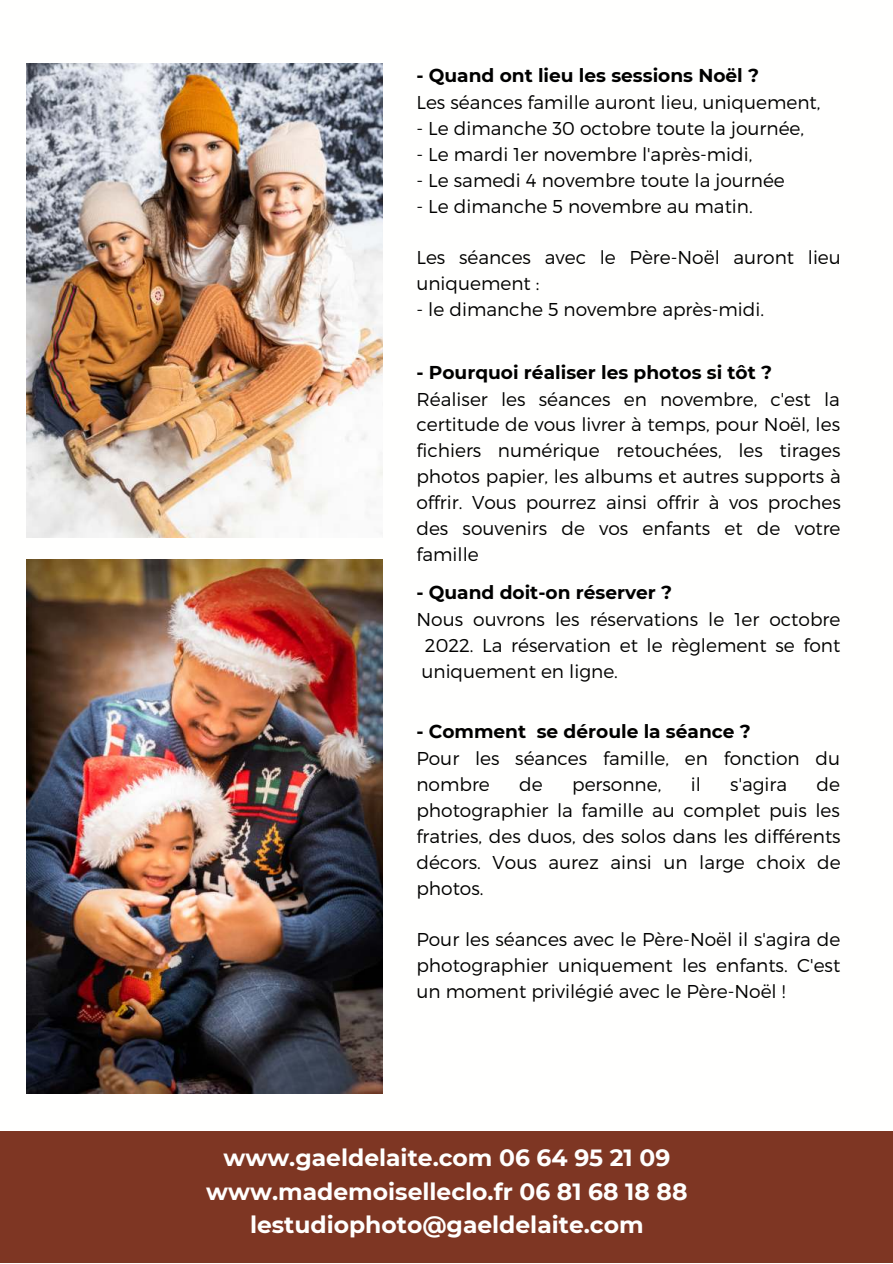
<style>
.page{position:relative;width:893px;height:1264px;background:#fff}
.page>*{position:absolute;margin:0;border:0;box-sizing:border-box;transform-origin:0 0}
.t1{font:700 23.4px/33.8px "Montserrat";color:#fffffe;text-align:center}
.t2{font:300 18.6px/25.8px "Montserrat";color:#000;text-align:justify}
.t3{font:700 18.6px "Montserrat";color:#000}
</style>
<div class="page">
<div style="left:0;top:1131px;width:892px;height:131px;background:#7e3623"></div>
<img style="left:27px;top:64px;width:355px;height:473px">
<img style="left:27px;top:560px;width:355px;height:532px">
<p class="t3" style="left:416px;top:62px;width:344px">- Quand ont lieu les sessions Noël ?</p>
<p class="t2" style="left:416px;top:89px;width:405px">Les séances famille auront lieu, uniquement,</p>
<p class="t2" style="left:416px;top:115px;width:389px">- Le dimanche 30 octobre toute la journée,</p>
<p class="t2" style="left:416px;top:141px;width:337px">- Le mardi 1er novembre l'après-midi,</p>
<p class="t2" style="left:416px;top:167px;width:370px">- Le samedi 4 novembre toute la journée</p>
<p class="t2" style="left:416px;top:193px;width:338px">- Le dimanche 5 novembre au matin.</p>
<p class="t2" style="left:416px;top:245px;width:426px">Les séances avec le Père-Noël auront lieu uniquement :</p>
<p class="t2" style="left:416px;top:296px;width:349px">- le dimanche 5 novembre après-midi.</p>
<p class="t3" style="left:416px;top:358px;width:357px">- Pourquoi réaliser les photos si tôt ?</p>
<p class="t2" style="left:416px;top:385px;width:426px">Réaliser les séances en novembre, c'est la certitude de vous livrer à temps, pour Noël, les fichiers numérique retouchées, les tirages photos papier, les albums et autres supports à offrir. Vous pourrez ainsi offrir à vos proches des souvenirs de vos enfants et de votre famille</p>
<p class="t3" style="left:416px;top:579px;width:257px">- Quand doit-on réserver ?</p>
<p class="t2" style="left:416px;top:606px;width:425px">Nous ouvrons les réservations le 1er octobre 2022. La réservation et le règlement se font uniquement en ligne.</p>
<p class="t3" style="left:416px;top:718px;width:336px">- Comment se déroule la séance ?</p>
<p class="t2" style="left:416px;top:745px;width:425px">Pour les séances famille, en fonction du nombre</p>
<p class="t2" style="left:416px;top:771px;width:426px;text-indent:400px">de photographier la famille au complet puis les fratries, des duos, des solos dans les différents décors. Vous aurez ainsi un large choix de photos.</p>
<p class="t2" style="left:416px;top:926px;width:425px">Pour les séances avec le Père-Noël il s'agira de photographier uniquement les enfants. C'est un moment privilégié avec le Père-Noël !</p>
<p class="t2" style="left:519px;top:771px;width:25px">de</p>
<p class="t2" style="left:572px;top:771px;width:91px">personne,</p>
<p class="t2" style="left:690px;top:771px;width:12px">il</p>
<p class="t2" style="left:730px;top:771px;width:58px">s'agira</p>
<p class="t1" style="left:206px;top:1139px;width:482px">www.gaeldelaite.com 06 64 95 21 09 www.mademoiselleclo.fr 06 81 68 18 88 lestudiophoto@gaeldelaite.com</p>
</div>
